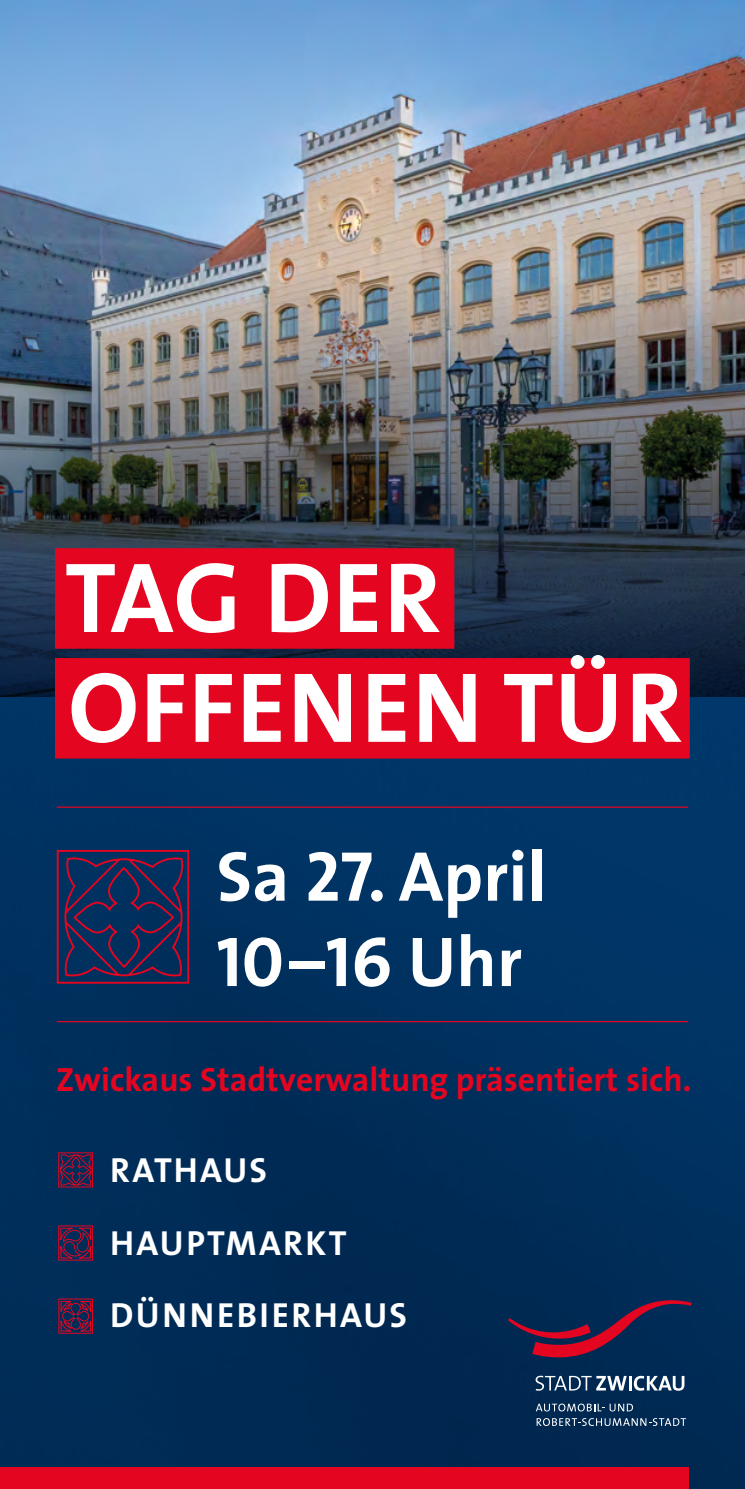
<style>
.page{position:relative;width:745px;height:1489px;background:#fff}
.page>*{position:absolute;margin:0;border:0;box-sizing:border-box;transform-origin:0 0}
.t1{font:700 100.5px/109.8px "The Sans";letter-spacing:.015em;color:#fff}
.t2{font:700 71px "The Sans";color:#fff}
.t3{font:71px "The Sans Bold Caps";color:#fff}
.t4{font:700 35px/72.5px "The Sans";letter-spacing:.065em;color:#fff}
.t5{font:700 33.75px "The Sans";color:#e40521}
.s1{font-family:"The Sans Bold Caps";font-weight:400}
.s2{font-family:"The Sans";font-weight:700}
</style>
<div class="page">
<img style="left:0;top:0;width:744px;height:269px">
<img style="left:0;top:269px;width:744px;height:428px">
<img style="left:0;top:697px;width:744px;height:791px">
<div style="left:55px;top:548px;width:399px;height:100px;background:#e40521"></div>
<div style="left:55px;top:658px;width:634px;height:100px;background:#e40521"></div>
<svg style="left:535px;top:1403px;width:97px;height:8px"></svg>
<svg style="left:536px;top:1417px;width:149px;height:8px"></svg>
<svg style="left:507px;top:1300px;width:184px;height:57px;background:#2c2249"></svg>
<svg style="left:535px;top:1375px;width:91px;height:15px"></svg>
<hr style="left:628px;top:1375px;width:3px;height:15px;background:#fff">
<svg style="left:633px;top:1375px;width:51px;height:15px"></svg>
<div style="left:0;top:1467px;width:687px;height:21px;background:#e40521"></div>
<div style="left:57px;top:849px;width:132px;height:134px;border:2px solid #e40521"></div>
<svg style="left:63px;top:856px;width:121px;height:121px;background:#222954"></svg>
<hr style="left:57px;top:1020px;width:630px;height:2px;background:#e40521">
<hr style="left:57px;top:806px;width:630px;height:1px;background:#e40521">
<div style="left:58px;top:1152px;width:35px;height:35px;border:1px solid #e40521"></div>
<svg style="left:60px;top:1153px;width:32px;height:32px"></svg>
<svg style="left:58px;top:1225px;width:35px;height:35px"></svg>
<svg style="left:58px;top:1298px;width:35px;height:35px"></svg>
<h1 class="t1" style="left:65px;top:540px;width:619px">TAG DER<br>OFFENEN TÜR</h1>
<h2 class="t2" style="left:216px;top:817px;width:331px"><span class="s1">S</span>a <span class="s1">27.</span> April</h2>
<h2 class="t3" style="left:216px;top:902px;width:307px">10–16 <span class="s2">Uhr</span></h2>
<p class="t5" style="left:56px;top:1050px;width:636px">Zwickaus Stadtverwaltung präsentiert sich.</p>
<p class="t4" style="left:110px;top:1132px;width:298px">RATHAUS<br>HAUPTMARKT<br>DÜNNEBIERHAUS</p>
</div>
